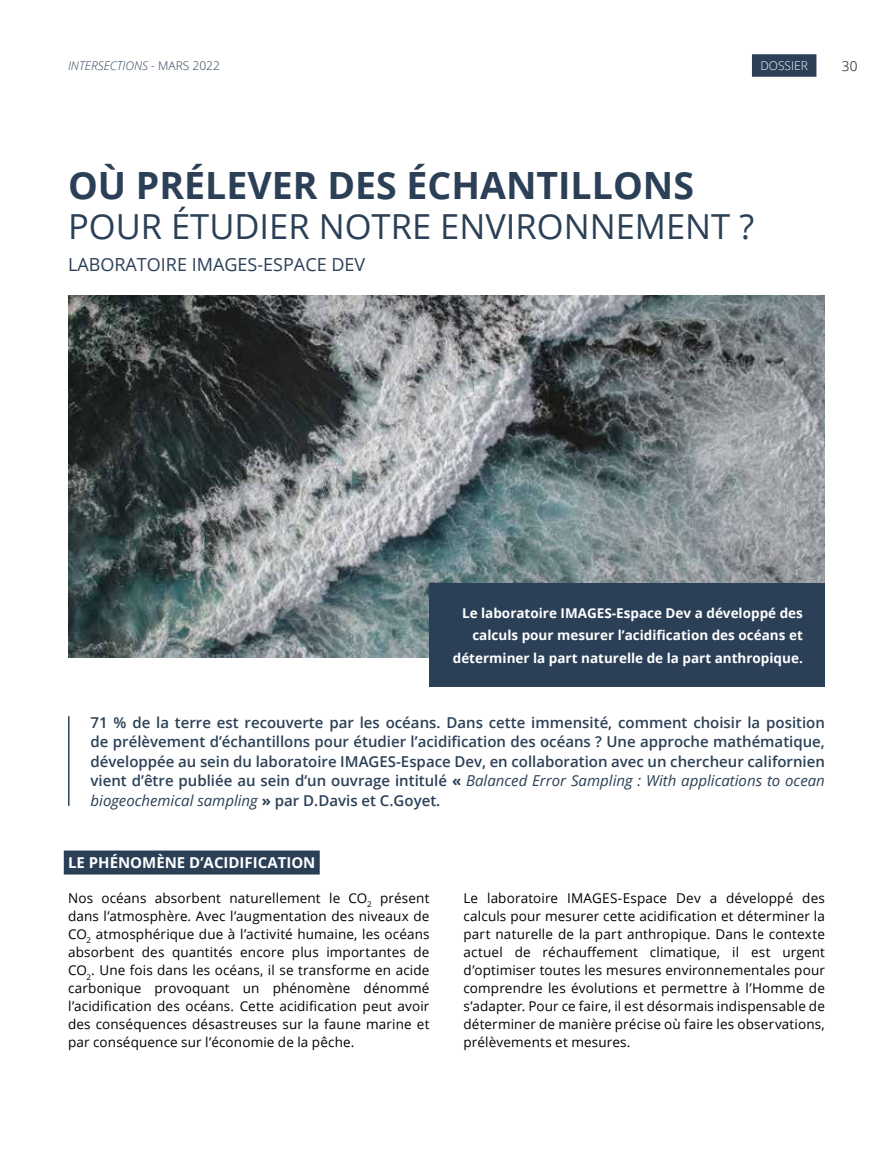
<style>
.page{position:relative;width:893px;height:1149px;background:#fff}
.page>*{position:absolute;margin:0;border:0;box-sizing:border-box;transform-origin:0 0}
.t1{font:700 37.5px "Open Sans";color:#2b4057}
.t2{font:34.5px "Open Sans";color:#2b4057}
.t3{font:18px "Open Sans";color:#2b4057}
.t4{font:600 15px/19.5px "Open Sans";color:#2b4057;text-align:justify}
.t5{font:700 15px "Open Sans";color:#fff}
.t6{font:13.5px/18px "Open Sans";letter-spacing:.01em;color:#000;text-align:justify}
.t7{font:700 13.5px/22.5px "Open Sans";color:#fff;text-align:right}
.t8{font:300 13.5px "Open Sans";color:#000}
.t9{font:italic 300 12px "Open Sans";color:#2b4057}
.t10{font:300 12px "Open Sans";color:#fff}
.s1{font-style:normal}
.s2{font-weight:700}
.s3{font-weight:400;font-style:italic}
</style>
<div class="page">
<div style="left:752px;top:54px;width:64px;height:23px;background:#2b4057"></div>
<hr style="left:68px;top:716px;width:2px;height:89px;background:#2b4057">
<img style="left:68px;top:296px;width:757px;height:361px">
<div style="left:64px;top:850px;width:256px;height:24px;background:#2b4057"></div>
<div style="left:429px;top:583px;width:396px;height:104px;background:#2b4057"></div>
<p class="t9" style="left:68px;top:58px;width:153px">INTERSECTIONS <span class="s1">- MARS 2022</span></p>
<p class="t10" style="left:760px;top:58px;width:49px">DOSSIER</p>
<p class="t8" style="left:842px;top:57px;width:17px">30</p>
<h1 class="t1" style="left:68px;top:159px;width:627px">OÙ PRÉLEVER DES ÉCHANTILLONS</h1>
<h2 class="t2" style="left:68px;top:203px;width:688px">POUR ÉTUDIER NOTRE ENVIRONNEMENT ?</h2>
<h3 class="t3" style="left:68px;top:252px;width:299px">LABORATOIRE IMAGES-ESPACE DEV</h3>
<p class="t7" style="left:453px;top:601px;width:352px">Le laboratoire IMAGES-Espace Dev a développé des calculs pour mesurer l’acidification des océans et déterminer la part naturelle de la part anthropique.</p>
<p class="t4" style="left:91px;top:712px;width:736px">71 % de la terre est recouverte par les océans. Dans cette immensité, comment choisir la position de prélèvement d’échantillons pour étudier l’acidification des océans ? Une approche mathématique, développée au sein du laboratoire IMAGES-Espace Dev, en collaboration avec un chercheur californien vient d’être publiée au sein d’un ouvrage intitulé <span class="s2">«</span> <span class="s3">Balanced Error Sampling : With applications to ocean biogeochemical sampling</span> <span class="s2">»</span> par D.Davis et C.Goyet.</p>
<p class="t5" style="left:68px;top:851px;width:249px">LE PHÉNOMÈNE D’ACIDIFICATION</p>
<p class="t6" style="left:68px;top:888px;width:363px">Nos océans absorbent naturellement le CO<sub>2</sub> présent dans l’atmosphère. Avec l’augmentation des niveaux de CO<sub>2</sub> atmosphérique due à l’activité humaine, les océans absorbent des quantités encore plus importantes de CO<sub>2</sub>. Une fois dans les océans, il se transforme en acide carbonique provoquant un phénomène dénommé l’acidification des océans. Cette acidification peut avoir des conséquences désastreuses sur la faune marine et par conséquence sur l’économie de la pêche.</p>
<p class="t6" style="left:463px;top:888px;width:363px">Le laboratoire IMAGES-Espace Dev a développé des calculs pour mesurer cette acidification et déterminer la part naturelle de la part anthropique. Dans le contexte actuel de réchauffement climatique, il est urgent d’optimiser toutes les mesures environnementales pour comprendre les évolutions et permettre à l’Homme de s’adapter. Pour ce faire, il est désormais indispensable de déterminer de manière précise où faire les observations, prélèvements et mesures.</p>
</div>
